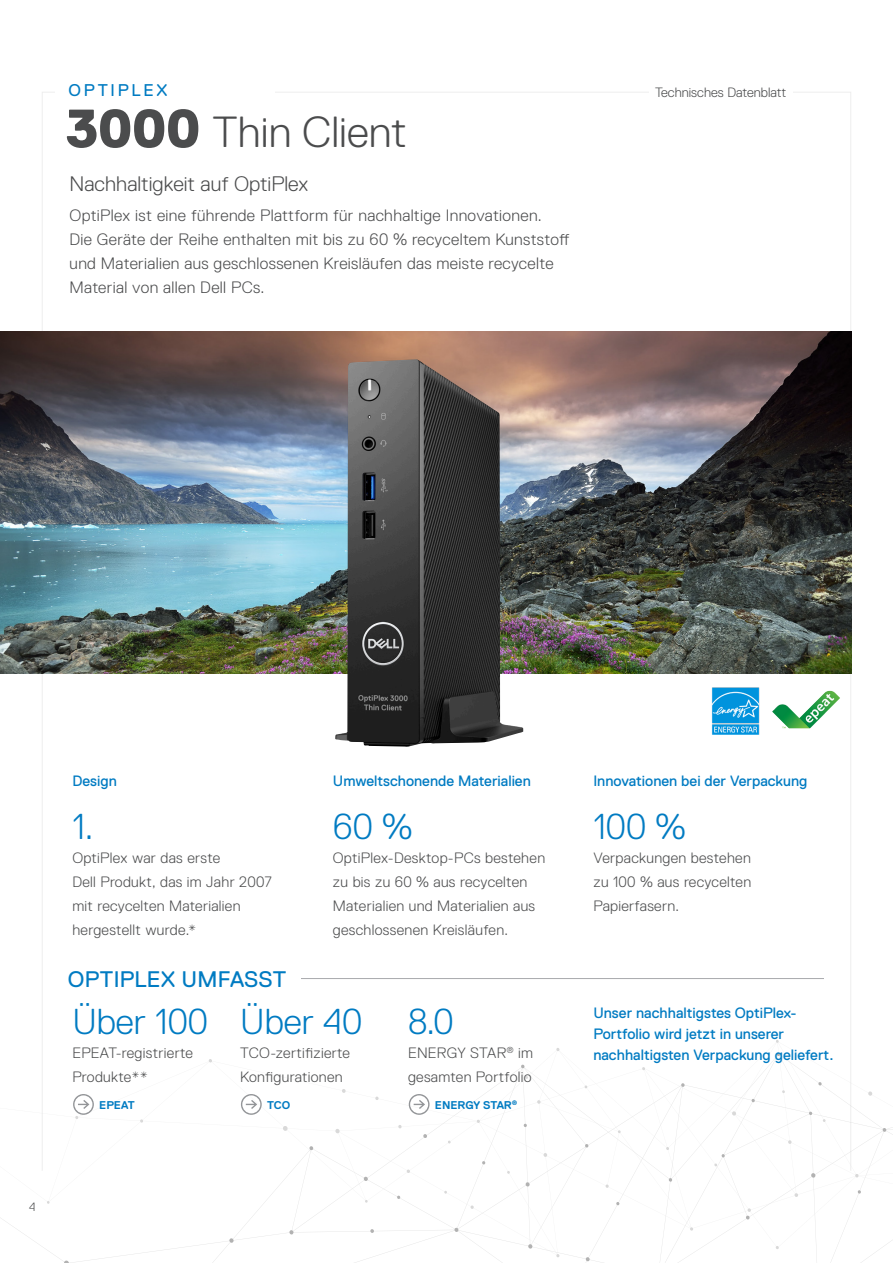
<style>
.page{position:relative;width:893px;height:1263px;background:#fff}
.page>*{position:absolute;margin:0;border:0;box-sizing:border-box;transform-origin:0 0}
.t1{font:300 43.5px "Dell Replica";color:#4b4c4d}
.t2{font:300 36px "Dell Replica";color:#007bc2}
.t3{font:22.5px "Dell Replica";letter-spacing:.01em;color:#007bc2}
.t4{font:300 21px "Dell Replica";color:#4b4c4d}
.t5{font:16.95px "Dell Replica";letter-spacing:.16em;color:#007bc2}
.t6{font:300 16.5px/24px "Dell Replica";letter-spacing:.02em;color:#4b4c4d}
.t7{font:300 15px/24px "Dell Replica";letter-spacing:.02em;color:#4b4c4d}
.t8{font:15px/21px "Dell Replica";color:#007bc2}
.t9{font:300 13.5px "Dell Replica";color:#4b4c4d}
.t10{font:300 12px "Dell Replica";color:#4b4c4d}
.t11{font:700 11.25px "Dell Replica";color:#007bc2}
.s1{font-weight:800;font-size:54px;color:#fff}
</style>
<div class="page">
<svg style="left:1px;top:1033px;width:892px;height:230px"></svg>
<svg style="left:751px;top:1099px;width:4px;height:3px"></svg>
<svg style="left:818px;top:1082px;width:4px;height:3px"></svg>
<svg style="left:811px;top:1173px;width:4px;height:5px"></svg>
<svg style="left:882px;top:1128px;width:4px;height:4px"></svg>
<svg style="left:681px;top:1083px;width:4px;height:4px"></svg>
<svg style="left:521px;top:1064px;width:3px;height:4px"></svg>
<svg style="left:586px;top:1257px;width:4px;height:4px"></svg>
<svg style="left:526px;top:1182px;width:4px;height:4px"></svg>
<svg style="left:364px;top:1177px;width:4px;height:4px"></svg>
<svg style="left:229px;top:1238px;width:5px;height:5px"></svg>
<svg style="left:64px;top:1260px;width:5px;height:3px"></svg>
<svg style="left:528px;top:1244px;width:4px;height:4px"></svg>
<svg style="left:746px;top:1208px;width:5px;height:11px"></svg>
<svg style="left:289px;top:1230px;width:5px;height:4px"></svg>
<svg style="left:309px;top:1146px;width:4px;height:4px"></svg>
<svg style="left:423px;top:1134px;width:4px;height:4px"></svg>
<svg style="left:454px;top:1228px;width:5px;height:4px"></svg>
<svg style="left:370px;top:1229px;width:4px;height:4px"></svg>
<svg style="left:669px;top:1178px;width:3px;height:4px"></svg>
<svg style="left:616px;top:1202px;width:4px;height:3px"></svg>
<svg style="left:397px;top:1195px;width:3px;height:4px"></svg>
<img style="left:0;top:332px;width:851px;height:342px">
<img style="left:335px;top:359px;width:189px;height:388px">
<hr style="left:69px;top:978px;width:755px;height:1px;background:#a8a9ad">
<div style="left:53px;top:958px;width:248px;height:40px;background:#fff"></div>
<svg style="left:73px;top:1094px;width:21px;height:25px"></svg>
<svg style="left:241px;top:1094px;width:21px;height:21px"></svg>
<svg style="left:409px;top:1094px;width:21px;height:21px"></svg>
<img style="left:712px;top:687px;width:48px;height:48px">
<img style="left:772px;top:690px;width:68px;height:39px">
<p class="t5" style="left:69px;top:81px;width:100px">OPTIPLEX</p>
<p class="t9" style="left:655px;top:85px;width:133px">Technisches Datenblatt</p>
<p class="t1" style="left:66px;top:108px;width:342px"><span class="s1">3000</span> Thin Client</p>
<p class="t4" style="left:70px;top:173px;width:240px">Nachhaltigkeit auf OptiPlex</p>
<p class="t6" style="left:70px;top:204px;width:501px">OptiPlex ist eine führende Plattform für nachhaltige Innovationen.<br>Die Geräte der Reihe enthalten mit bis zu 60 % recyceltem Kunststoff und Materialien aus geschlossenen Kreisläufen das meiste recycelte Material von allen Dell PCs.</p>
<p class="t8" style="left:72px;top:770px;width:46px">Design</p>
<p class="t2" style="left:72px;top:806px;width:23px">1.</p>
<p class="t7" style="left:72px;top:845px;width:201px">OptiPlex war das erste<br>Dell Produkt, das im Jahr 2007 mit recycelten Materialien hergestellt wurde.*</p>
<p class="t8" style="left:333px;top:770px;width:199px">Umweltschonende Materialien</p>
<p class="t2" style="left:333px;top:806px;width:81px">60 %</p>
<p class="t7" style="left:333px;top:845px;width:214px">OptiPlex-Desktop-PCs bestehen zu bis zu 60 % aus recycelten<br>Materialien und Materialien aus geschlossenen Kreisläufen.</p>
<p class="t3" style="left:68px;top:966px;width:220px">OPTIPLEX UMFASST</p>
<p class="t2" style="left:72px;top:1002px;width:137px">Über 100</p>
<p class="t7" style="left:72px;top:1041px;width:122px">EPEAT-registrierte<br>Produkte**</p>
<p class="t11" style="left:99px;top:1099px;width:37px">EPEAT</p>
<p class="t2" style="left:240px;top:1002px;width:124px">Über 40</p>
<p class="t7" style="left:240px;top:1041px;width:111px">TCO-zertifizierte<br>Konfigurationen</p>
<p class="t11" style="left:267px;top:1099px;width:25px">TCO</p>
<p class="t2" style="left:408px;top:1002px;width:47px">8.0</p>
<p class="t7" style="left:408px;top:1041px;width:127px">ENERGY STAR<sup>®</sup> im gesamten Portfolio</p>
<p class="t11" style="left:435px;top:1099px;width:84px">ENERGY STAR<sup>®</sup></p>
<p class="t10" style="left:29px;top:1201px;width:8px">4</p>
<p class="t8" style="left:593px;top:770px;width:216px">Innovationen bei der Verpackung</p>
<p class="t2" style="left:593px;top:806px;width:94px">100 %</p>
<p class="t7" style="left:593px;top:845px;width:159px;text-align:justify">Verpackungen bestehen zu 100 % aus recycelten Papierfasern.</p>
<p class="t8" style="left:593px;top:1002px;width:242px">Unser nachhaltigstes OptiPlex-<br>Portfolio wird jetzt in unserer nachhaltigsten Verpackung geliefert.</p>
</div>
